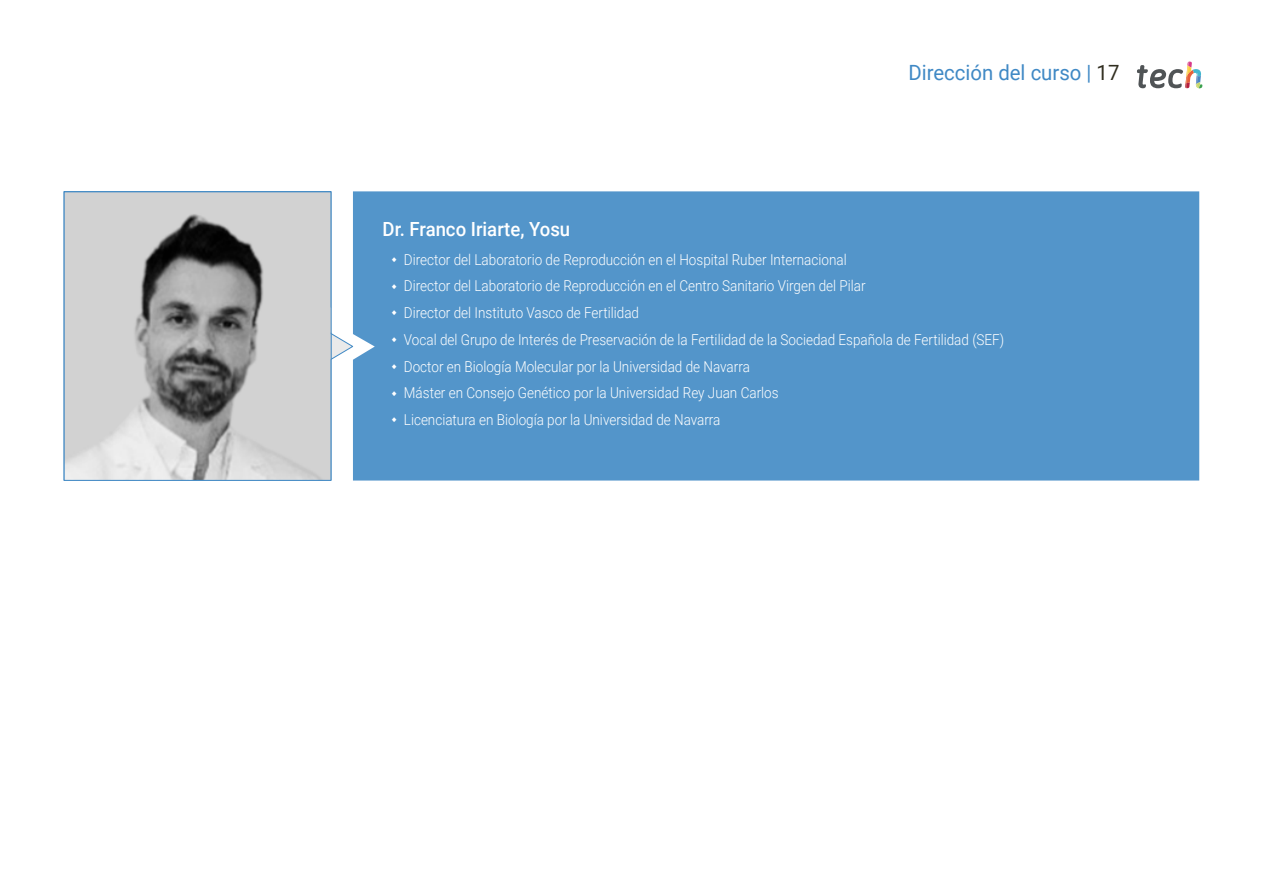
<style>
.page{position:relative;width:1263px;height:893px;background:#fff}
.page>*{position:absolute;margin:0;border:0;box-sizing:border-box;transform-origin:0 0}
.t1{font:21px "Roboto";color:#4089c5}
.t2{font:500 19.5px "Roboto";color:#fff;scale:.95 1}
.t3{font:300 15px/26.7px "Roboto";color:#fff;scale:.9 1}
.s1{color:#312e20}
</style>
<div class="page">
<svg style="left:1137px;top:62px;width:65px;height:27px"></svg>
<div style="left:353px;top:191px;width:846px;height:290px;background:#5395ca"></div>
<svg style="left:64px;top:191px;width:289px;height:290px;background:#babbbc"></svg>
<svg style="left:392px;top:257px;width:4px;height:5px"></svg>
<svg style="left:392px;top:284px;width:4px;height:5px"></svg>
<svg style="left:392px;top:310px;width:4px;height:5px"></svg>
<svg style="left:392px;top:337px;width:4px;height:5px"></svg>
<svg style="left:392px;top:364px;width:4px;height:5px"></svg>
<svg style="left:392px;top:391px;width:4px;height:5px"></svg>
<svg style="left:392px;top:417px;width:4px;height:5px"></svg>
<h1 class="t1" style="left:908px;top:57px;width:213px">Dirección del curso | <span class="s1">17</span></h1>
<h2 class="t2" style="left:383px;top:215px;width:199px">Dr. Franco Iriarte, Yosu</h2>
<p class="t3" style="left:404px;top:245px;width:669px">Director del Laboratorio de Reproducción en el Hospital Ruber Internacional<br>Director del Laboratorio de Reproducción en el Centro Sanitario Virgen del Pilar<br>Director del Instituto Vasco de Fertilidad<br>Vocal del Grupo de Interés de Preservación de la Fertilidad de la Sociedad Española de Fertilidad (SEF)<br>Doctor en Biología Molecular por la Universidad de Navarra<br>Máster en Consejo Genético por la Universidad Rey Juan Carlos<br>Licenciatura en Biología por la Universidad de Navarra</p>
</div>
